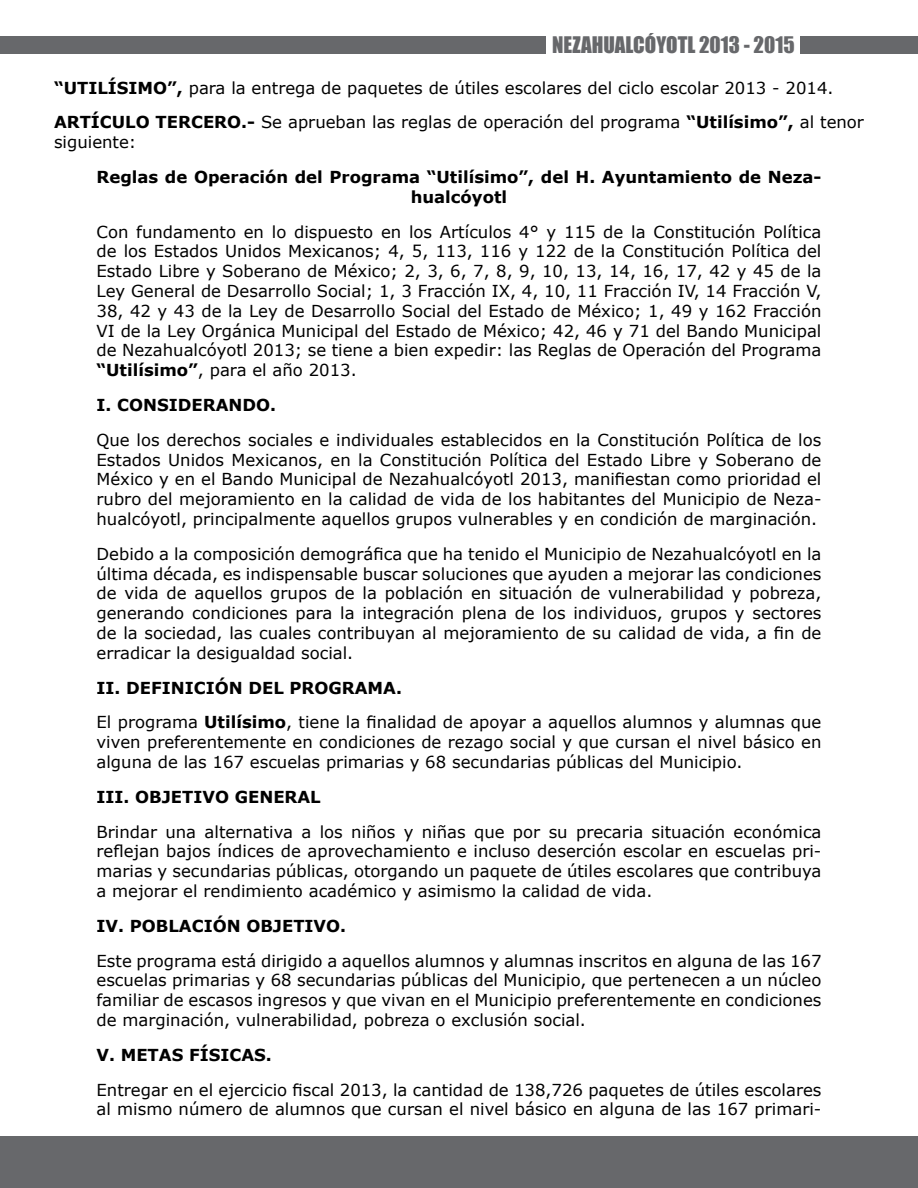
<style>
.page{position:relative;width:918px;height:1188px;background:#fff}
.page>*{position:absolute;margin:0;border:0;box-sizing:border-box;transform-origin:0 0}
.t1{font:21px "Impact";color:#67686b}
.t2{font:16.5px/19.8px "Verdana";color:#000;text-align:justify}
.t3{font:700 16.5px/19.8px "Verdana";color:#000;text-align:center}
.s1{font-weight:700}
</style>
<div class="page">
<div style="left:0;top:1136px;width:918px;height:52px;background:#67686b"></div>
<div style="left:800px;top:36px;width:118px;height:18px;background:#67686b"></div>
<div style="left:0;top:36px;width:546px;height:18px;background:#67686b"></div>
<p class="t1" style="left:552px;top:28px;width:244px">NEZAHUALCÓYOTL 2013 - 2015</p>
<p class="t2" style="left:54px;top:70px;width:812px;line-height:34.8px"><span class="s1">“UTILÍSIMO”,</span> para la entrega de paquetes de útiles escolares del ciclo escolar 2013 - 2014.<br><span class="s1">ARTÍCULO TERCERO.-</span> Se aprueban las reglas de operación del programa <span class="s1">“Utilísimo”,</span> al tenor</p>
<p class="t2" style="left:54px;top:132px;width:84px">siguiente:</p>
<p class="t3" style="left:97px;top:167px;width:726px">Reglas de Operación del Programa “Utilísimo”, del H. Ayuntamiento de Neza&shy;hualcóyotl</p>
<p class="t2" style="left:97px;top:222px;width:726px">Con fundamento en lo dispuesto en los Artículos 4° y 115 de la Constitución Política de los Estados Unidos Mexicanos; 4, 5, 113, 116 y 122 de la Constitución Política del Estado Libre y Soberano de México; 2, 3, 6, 7, 8, 9, 10, 13, 14, 16, 17, 42 y 45 de la Ley General de Desarrollo Social; 1, 3 Fracción IX, 4, 10, 11 Fracción IV, 14 Fracción V, 38, 42 y 43 de la Ley de Desarrollo Social del Estado de México; 1, 49 y 162 Fracción VI de la Ley Orgánica Municipal del Estado de México; 42, 46 y 71 del Bando Municipal de Nezahualcóyotl 2013; se tiene a bien expedir: las Reglas de Operación del Programa <span class="s1">“Utilísimo”</span>, para el año 2013.</p>
<p class="t3" style="left:97px;top:395px;width:181px">I. CONSIDERANDO.</p>
<p class="t2" style="left:97px;top:430px;width:726px">Que los derechos sociales e individuales establecidos en la Constitución Política de los Estados Unidos Mexicanos, en la Constitución Política del Estado Libre y Soberano de México y en el Bando Municipal de Nezahualcóyotl 2013, manifiestan como prioridad el rubro del mejoramiento en la calidad de vida de los habitantes del Municipio de Neza&shy;hualcóyotl, principalmente aquellos grupos vulnerables y en condición de marginación.</p>
<p class="t2" style="left:97px;top:544px;width:726px">Debido a la composición demográfica que ha tenido el Municipio de Nezahualcóyotl en la última década, es indispensable buscar soluciones que ayuden a mejorar las condiciones de vida de aquellos grupos de la población en situación de vulnerabilidad y pobreza, generando condiciones para la integración plena de los individuos, grupos y sectores de la sociedad, las cuales contribuyan al mejoramiento de su calidad de vida, a fin de erradicar la desigualdad social.</p>
<p class="t2" style="left:97px;top:670px;width:726px;line-height:34.8px"><span class="s1">II. DEFINICIÓN DEL PROGRAMA.<br></span>El programa <span class="s1">Utilísimo</span>, tiene la finalidad de apoyar a aquellos alumnos y alumnas que</p>
<p class="t2" style="left:97px;top:732px;width:726px">viven preferentemente en condiciones de rezago social y que cursan el nivel básico en alguna de las 167 escuelas primarias y 68 secundarias públicas del Municipio.</p>
<p class="t3" style="left:97px;top:787px;width:226px">III. OBJETIVO GENERAL</p>
<p class="t2" style="left:97px;top:822px;width:727px">Brindar una alternativa a los niños y niñas que por su precaria situación económica reflejan bajos índices de aprovechamiento e incluso deserción escolar en escuelas pri&shy;marias y secundarias públicas, otorgando un paquete de útiles escolares que contribuya a mejorar el rendimiento académico y asimismo la calidad de vida.</p>
<p class="t3" style="left:97px;top:916px;width:251px">IV. POBLACIÓN OBJETIVO.</p>
<p class="t2" style="left:97px;top:951px;width:726px">Este programa está dirigido a aquellos alumnos y alumnas inscritos en alguna de las 167 escuelas primarias y 68 secundarias públicas del Municipio, que pertenecen a un núcleo familiar de escasos ingresos y que vivan en el Municipio preferentemente en condiciones de marginación, vulnerabilidad, pobreza o exclusión social.</p>
<p class="t3" style="left:97px;top:1045px;width:177px">V. METAS FÍSICAS.</p>
<p class="t2" style="left:97px;top:1080px;width:726px">Entregar en el ejercicio fiscal 2013, la cantidad de 138,726 paquetes de útiles escolares al mismo número de alumnos que cursan el nivel básico en alguna de las 167 primari-</p>
</div>
